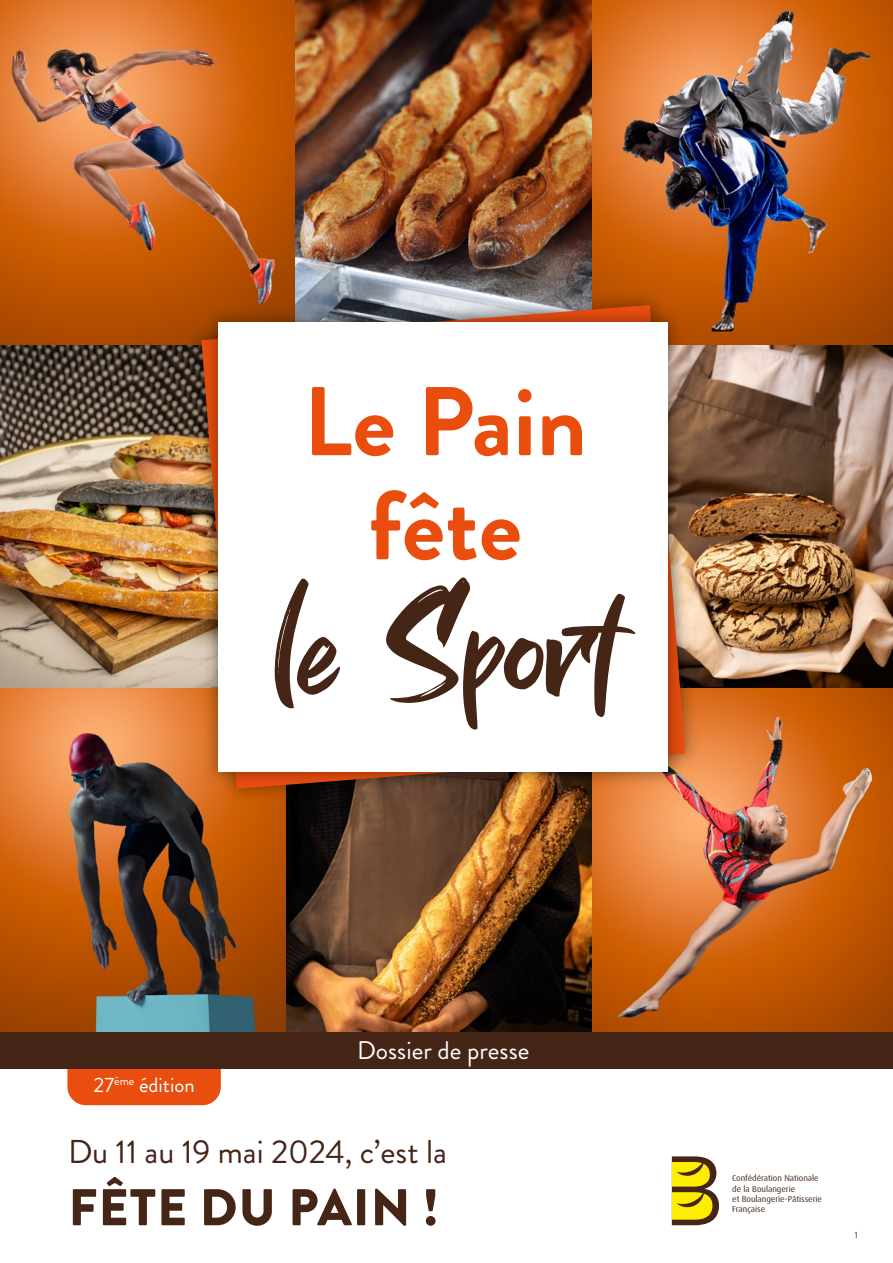
<style>
.page{position:relative;width:893px;height:1263px;background:#fff}
.page>*{position:absolute;margin:0;border:0;box-sizing:border-box;transform-origin:0 0}
.t1{font:145.8px "Backflipss";color:#452516}
.t2{font:700 97.35px/104.1px "Brandon Grotesque";color:#e94e0f;text-align:center}
.t3{font:900 51.6px "Brandon Grotesque";letter-spacing:.02em;color:#452516}
.t4{font:33px "Brandon Grotesque";color:#452516}
.t5{font:25.5px "Brandon Grotesque";color:#fff}
.t6{font:20.7px "Brandon Grotesque";color:#fff}
.t7{font:9px "Brandon Grotesque";color:#452516}
.t8{font:8.55px/10.2px "Dax OT";color:#452516}
</style>
<div class="page">
<img style="left:0;top:344px;width:185px;height:344px">
<img style="left:701px;top:344px;width:192px;height:344px">
<img style="left:294px;top:0;width:298px;height:289px">
<img style="left:286px;top:805px;width:306px;height:227px">
<img style="left:592px;top:688px;width:301px;height:344px">
<img style="left:592px;top:0;width:301px;height:344px">
<img style="left:0;top:0;width:294px;height:344px">
<img style="left:0;top:688px;width:286px;height:344px">
<div style="left:185px;top:289px;width:516px;height:516px;background:#000;opacity:.35"></div>
<div style="left:202px;top:305px;width:483px;height:483px;background:#000;opacity:.35"></div>
<div style="left:218px;top:322px;width:450px;height:450px;background:#fff"></div>
<svg style="left:672px;top:1156px;width:47px;height:69px;background:#baa523"></svg>
<div style="left:67px;top:1046px;width:154px;height:59px;background:#e94e0f;border-radius:18px"></div>
<div style="left:0;top:1032px;width:893px;height:36px;background:#452516"></div>
<h2 class="t2" style="left:303px;top:371px;width:285px">Le Pain fête</h2>
<h1 class="t1" style="left:272px;top:553px;width:348px">le Sport</h1>
<h3 class="t6" style="left:94px;top:1070px;width:103px">27<sup>ème</sup> édition</h3>
<h3 class="t5" style="left:357px;top:1033px;width:174px">Dossier de presse</h3>
<h3 class="t4" style="left:68px;top:1129px;width:380px">Du 11 au 19 mai 2024, c’est la</h3>
<h3 class="t3" style="left:68px;top:1171px;width:372px">FÊTE DU PAIN !</h3>
<p class="t8" style="left:732px;top:1173px;width:91px">Confédération Nationale de la Boulangerie<br>et Boulangerie-Pâtisserie<br>Française</p>
<p class="t7" style="left:855px;top:1229px;width:4px">1</p>
</div>
